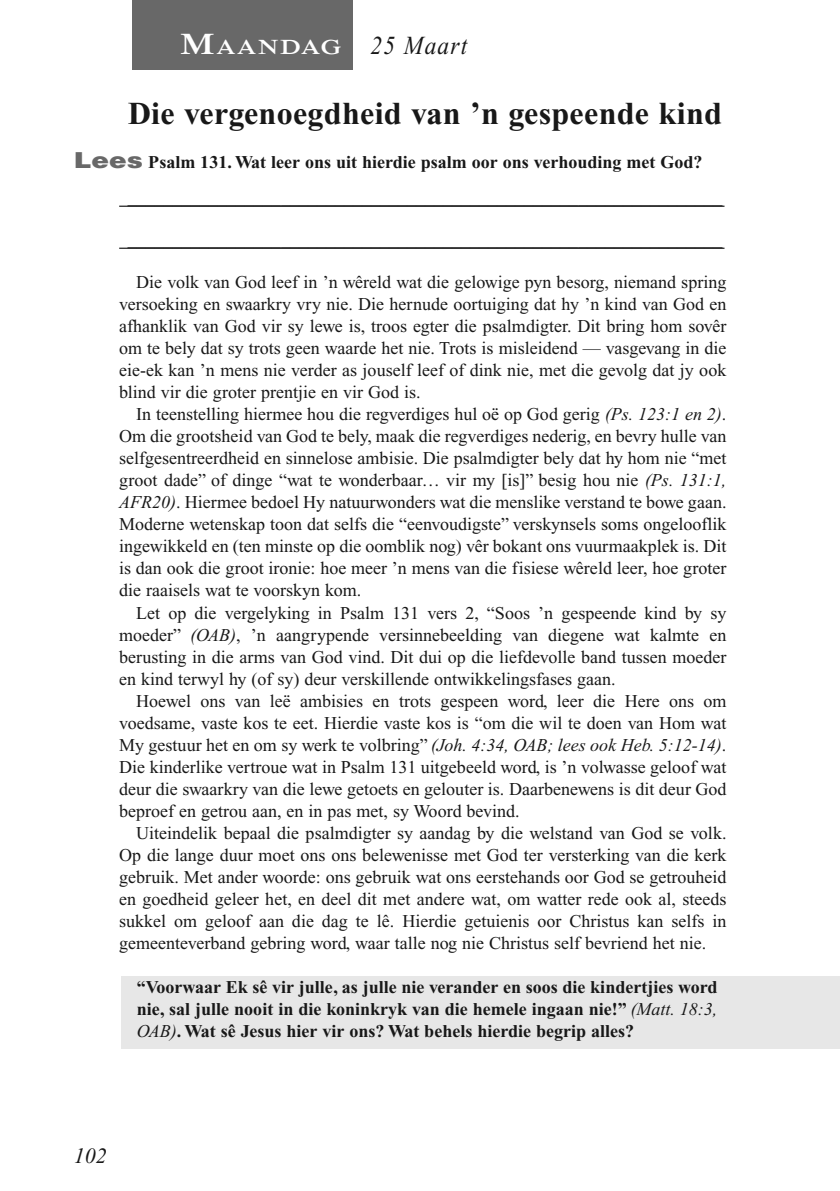
<style>
.page{position:relative;width:840px;height:1191px;background:#fff}
.page>*{position:absolute;margin:0;border:0;box-sizing:border-box;transform-origin:0 0}
.t1{font:700 32px "Times New Roman PS Std";letter-spacing:.01em;color:#181818}
.t2{font:italic 26px "Times New Roman PS Std";letter-spacing:.05em;color:#181818;scale:.9 1}
.t3{font:italic 22px "Times New Roman PS Std";color:#181818}
.t4{font:600 21px "Times NRMT Std";letter-spacing:.07em;color:#fff;scale:1.1 1}
.t5{font:18px/22px "Times New Roman PS Std";color:#181818;text-align:justify}
.t6{font:700 18px/22px "Times New Roman PS Std";color:#181818;text-align:justify}
.s1{font-size:30px}
.s2{font-family:"Helvetica LT Std";font-weight:900;font-size:22px;color:#686868}
.s3{font-weight:700}
.s4{font-style:italic}
.s5{font-weight:400;font-style:italic}
</style>
<div class="page">
<div style="left:121px;top:976px;width:718px;height:73px;background:#e7e7e7"></div>
<div style="left:133px;top:0;width:220px;height:69px;background:#686868"></div>
<hr style="left:119px;top:206px;width:605px;height:1px;background:#181818">
<hr style="left:119px;top:248px;width:605px;height:1px;background:#181818">
<p class="t4" style="left:180px;top:35px;width:148px"><span class="s1">M</span>AANDAG</p>
<h2 class="t2" style="left:370px;top:35px;width:109px">25 Maart</h2>
<h1 class="t1" style="left:128px;top:100px;width:595px">Die vergenoegdheid van ’n gespeende kind</h1>
<p class="t5" style="left:128px;top:145px;width:595px;line-height:36.6px;text-indent:-54px"><span class="s2">Lees</span> <span class="s3">Psalm 131. Wat leer ons uit hierdie psalm oor ons verhouding met God? </span>__________________________________________________________________</p>
<p class="t5" style="left:128px;top:231px;width:595px">__________________________________________________________________</p>
<p class="t5" style="left:119px;top:273px;width:608px;text-indent:17px">Die volk van God leef in ’n wêreld wat die gelowige pyn besorg, niemand spring versoeking en swaarkry vry nie. Die hernude oortuiging dat hy ’n kind van God en afhanklik van God vir sy lewe is, troos egter die psalmdigter. Dit bring hom sovêr om te bely dat sy trots geen waarde het nie. Trots is misleidend — vasgevang in die eie-ek kan ’n mens nie verder as jouself leef of dink nie, met die gevolg dat jy ook blind vir die groter prentjie en vir God is.</p>
<p class="t5" style="left:119px;top:405px;width:608px;text-indent:17px">In teenstelling hiermee hou die regverdiges hul oë op God gerig <span class="s4">(Ps. 123:1 en 2)</span>.<br>Om die grootsheid van God te bely, maak die regverdiges nederig, en bevry hulle van selfgesentreerdheid en sinnelose ambisie. Die psalmdigter bely dat hy hom nie “met groot dade” of dinge “wat te wonderbaar… vir my [is]” besig hou nie <span class="s4">(Ps. 131:1, AFR20)</span>. Hiermee bedoel Hy natuurwonders wat die menslike verstand te bowe gaan.<br>Moderne wetenskap toon dat selfs die “eenvoudigste” verskynsels soms ongelooflik ingewikkeld en (ten minste op die oomblik nog) vêr bokant ons vuurmaakplek is. Dit is dan ook die groot ironie: hoe meer ’n mens van die fisiese wêreld leer, hoe groter die raaisels wat te voorskyn kom.</p>
<p class="t5" style="left:119px;top:603px;width:608px;text-indent:17px">Let op die vergelyking in Psalm 131 vers 2, “Soos ’n gespeende kind by sy moeder” <span class="s4">(OAB)</span>, ’n aangrypende versinnebeelding van diegene wat kalmte en berusting in die arms van God vind. Dit dui op die liefdevolle band tussen moeder en kind terwyl hy (of sy) deur verskillende ontwikkelingsfases gaan.</p>
<p class="t5" style="left:119px;top:691px;width:608px;text-align:left;text-indent:17px">Hoewel ons van leë ambisies en trots gespeen word, leer die Here ons om voedsame, vaste kos te eet. Hierdie vaste kos is “om die wil te doen van Hom wat My gestuur het en om sy werk te volbring” <span class="s4">(Joh. 4:34, OAB; lees ook Heb. 5:12-14)</span>.<br>Die kinderlike vertroue wat in Psalm 131 uitgebeeld word, is ’n volwasse geloof wat deur die swaarkry van die lewe getoets en gelouter is. Daarbenewens is dit deur God beproef en getrou aan, en in pas met, sy Woord bevind.</p>
<p class="t5" style="left:119px;top:823px;width:608px;text-indent:17px">Uiteindelik bepaal die psalmdigter sy aandag by die welstand van God se volk.<br>Op die lange duur moet ons ons belewenisse met God ter versterking van die kerk gebruik. Met ander woorde: ons gebruik wat ons eerstehands oor God se getrouheid en goedheid geleer het, en deel dit met andere wat, om watter rede ook al, steeds sukkel om geloof aan die dag te lê. Hierdie getuienis oor Christus kan selfs in gemeenteverband gebring word, waar talle nog nie Christus self bevriend het nie.</p>
<p class="t6" style="left:137px;top:977px;width:581px">“Voorwaar Ek sê vir julle, as julle nie verander en soos die kindertjies word nie, sal julle nooit in die koninkryk van die hemele ingaan nie!” <span class="s5">(Matt. 18:3, OAB)</span>. Wat sê Jesus hier vir ons? Wat behels hierdie begrip alles?</p>
<p class="t3" style="left:74px;top:1147px;width:34px">102</p>
</div>
